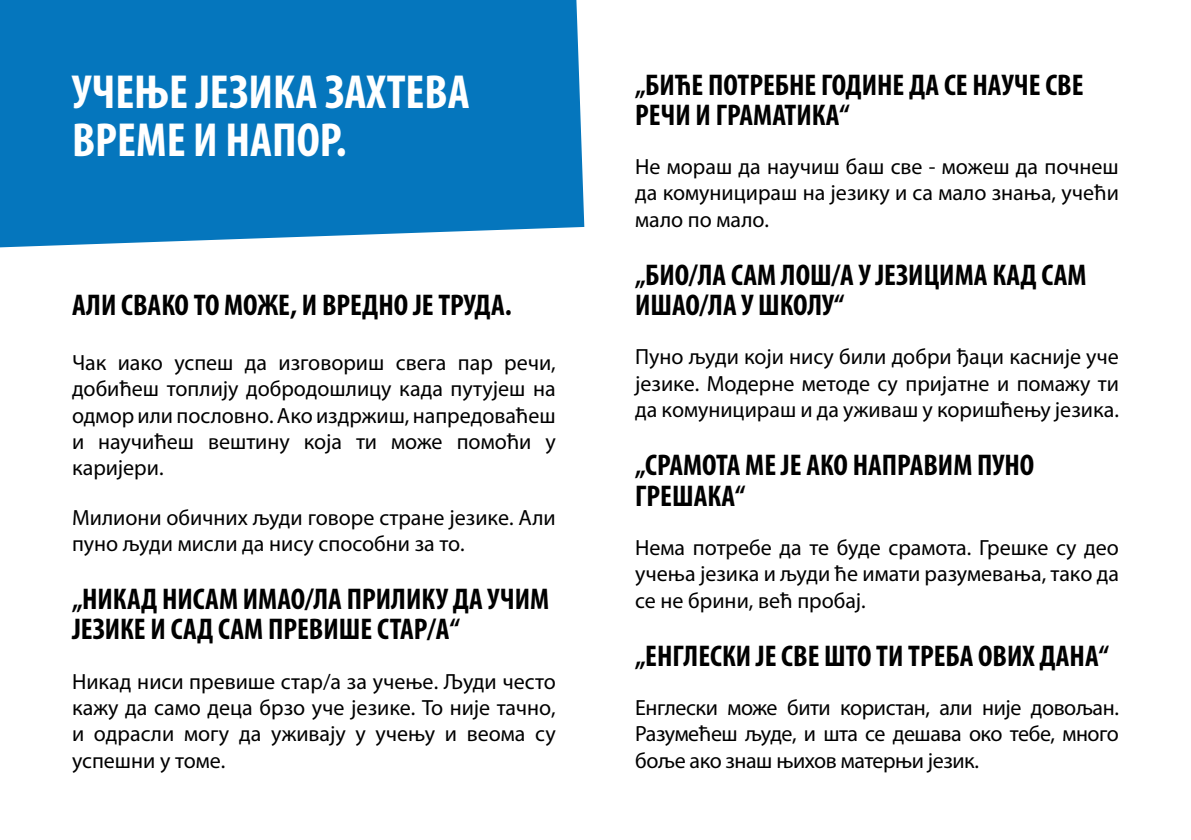
<style>
.page{position:relative;width:1191px;height:840px;background:#fff}
.page>*{position:absolute;margin:0;border:0;box-sizing:border-box;transform-origin:0 0}
.t1{font:700 condensed 48px/48px "Myriad Pro";color:#fff}
.t2{font:700 condensed 30px/30px "Myriad Pro";color:#000}
.t3{font:22px/26.4px "Myriad Pro";color:#000;text-align:justify}
</style>
<div class="page">
<div style="left:0;top:0;width:584px;height:247px;background:#0576bd"></div>
<h1 class="t1" style="left:72px;top:67px;width:399px">УЧЕЊЕ ЈЕЗИКА ЗАХТЕВА<br>ВРЕМЕ И НАПОР.</h1>
<h2 class="t2" style="left:72px;top:289px;width:441px">АЛИ СВАКО ТО МОЖЕ, И ВРЕДНО ЈЕ ТРУДА.</h2>
<p class="t3" style="left:72px;top:348px;width:485px">Чак иако успеш да изговориш свега пар речи, добићеш топлију добродошлицу када путујеш на одмор или пословно. Ако издржиш, напредоваћеш и научићеш вештину која ти може помоћи у каријери.</p>
<p class="t3" style="left:72px;top:503px;width:485px">Милиони обичних људи говоре стране језике. Али пуно људи мисли да нису способни за то.</p>
<h2 class="t2" style="left:72px;top:583px;width:479px">„НИКАД НИСАМ ИМАО/ЛА ПРИЛИКУ ДА УЧИМ<br>ЈЕЗИКЕ И САД САМ ПРЕВИШЕ СТАР/А“</h2>
<p class="t3" style="left:72px;top:667px;width:485px">Никад ниси превише стар/a за учење. Људи често кажу да само деца брзо уче језике. То није тачно, и одрасли могу да уживају у учењу и веома су успешни у томе.</p>
<h2 class="t2" style="left:635px;top:69px;width:450px">„БИЋЕ ПОТРЕБНЕ ГОДИНЕ ДА СЕ НАУЧЕ СВЕ<br>РЕЧИ И ГРАМАТИКА“</h2>
<p class="t3" style="left:635px;top:153px;width:485px">Не мораш да научиш баш све - можеш да почнеш да комуницираш на језику и са мало знања, учећи мало по мало.</p>
<h2 class="t2" style="left:635px;top:259px;width:453px">„БИО/ЛА САМ ЛОШ/А У ЈЕЗИЦИМА КАД САМ<br>ИШАО/ЛА У ШКОЛУ“</h2>
<p class="t3" style="left:635px;top:343px;width:485px">Пуно људи који нису били добри ђаци касније уче језике. Модерне методе су пријатне и помажу ти да комуницираш и да уживаш у коришћењу језика.</p>
<h2 class="t2" style="left:635px;top:449px;width:401px">„СРАМОТА МЕ ЈЕ АКО НАПРАВИМ ПУНО<br>ГРЕШАКА“</h2>
<p class="t3" style="left:635px;top:533px;width:485px">Нема потребе да те буде срамота. Грешке су део учења језика и људи ће имати разумевања, тако да се не брини, већ пробај.</p>
<h2 class="t2" style="left:635px;top:640px;width:475px">„ЕНГЛЕСКИ ЈЕ СВЕ ШТО ТИ ТРЕБА ОВИХ ДАНА“</h2>
<p class="t3" style="left:635px;top:693px;width:485px">Енглески може бити користан, али није довољан.<br>Разумећеш људе, и шта се дешава око тебе, много боље ако знаш њихов матерњи језик.</p>
</div>
